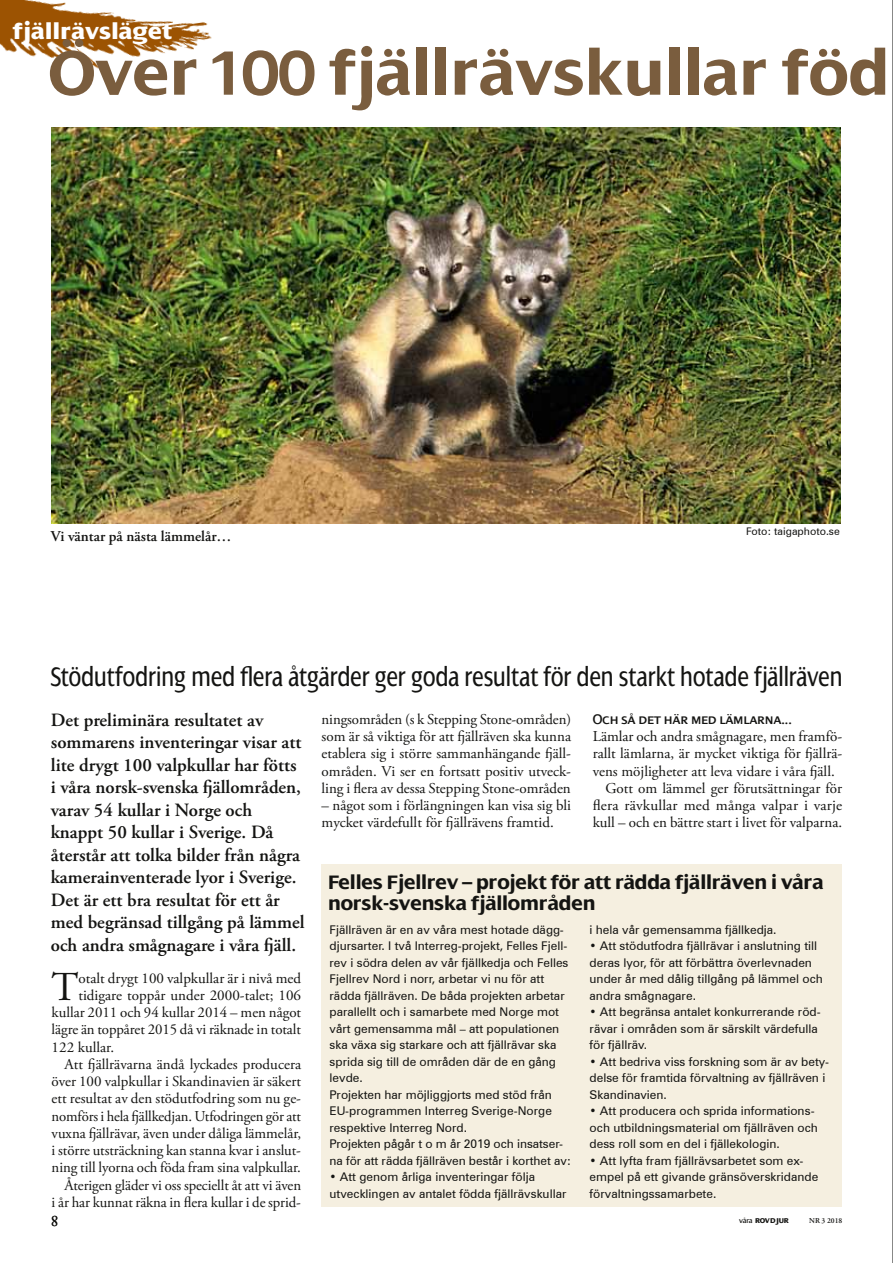
<style>
.page{position:relative;width:893px;height:1263px;background:#fff}
.page>*{position:absolute;margin:0;border:0;box-sizing:border-box;transform-origin:0 0}
.t1{font:700 67.5px "Dialog";color:#7a5d3e}
.t2{font:40.95px "Adobe Garamond Pro";color:#141412}
.t3{font:28.8px "Dialog Cond";letter-spacing:-.005em;color:#141412}
.t4{font:24px "Dialog X Bold";color:#fff}
.t5{font:700 21px/21px "Dialog";letter-spacing:-.01em;color:#141412}
.t6{font:600 18.75px/22.5px "Adobe Garamond Pro";color:#141412}
.t7{font:16.5px "Adobe Garamond Pro";color:#141412}
.t8{font:15px/17.2px "Adobe Garamond Pro";color:#141412;text-align:justify}
.t9{font:15px "Dialog Small Caps";color:#141412}
.t10{font:600 15px "Adobe Garamond Pro";color:#141412}
.t11{font:12px/16.5px "Zurich BT";color:#141412}
.t12{font:10.5px "Zurich BT";color:#141412}
.t13{font:7.5px "Dialog X Bold";letter-spacing:-.03em;color:#141412}
.t14{font:600 7.5px "Adobe Garamond Pro";color:#141412}
.s1{font-family:"Dialog"}
</style>
<div class="page">
<img style="left:51px;top:128px;width:789px;height:395px">
<img style="left:0;top:0;width:212px;height:69px">
<div style="left:321px;top:865px;width:520px;height:342px;background:#f5efe0"></div>
<hr style="left:892px;top:0;width:1px;height:1263px;background:#141412">
<h3 class="t4" style="left:13px;top:18px;width:161px">fjällrävsläget</h3>
<h1 class="t1" style="left:48px;top:36px;width:842px">Över 100 fjällrävskullar föd</h1>
<p class="t10" style="left:51px;top:528px;width:182px">Vi väntar på nästa lämmelår…</p>
<p class="t12" style="left:746px;top:525px;width:95px">Foto: taigaphoto.se</p>
<h3 class="t3" style="left:51px;top:661px;width:793px">Stödutfodring med flera åtgärder ger goda resultat för den starkt hotade fjällräven</h3>
<p class="t6" style="left:51px;top:709px;width:255px">Det preliminära resultatet av sommarens inventeringar visar att lite drygt 100 valpkullar har fötts i våra norsk-svenska fjällområden, varav 54 kullar i Norge och knappt 50 kullar i Sverige. Då återstår att tolka bilder från några kamerainventerade lyor i Sverige.<br>Det är ett bra resultat för ett år med begränsad tillgång på lämmel och andra smågnagare i våra fjäll.</p>
<h2 class="t2" style="left:51px;top:962px;width:29px">T</h2>
<p class="t8" style="left:78px;top:970px;width:224px">otalt drygt 100 valpkullar är i nivå med</p>
<p class="t8" style="left:78px;top:987px;width:224px">tidigare toppår under 2000-talet; 106</p>
<p class="t8" style="left:52px;top:1004px;width:251px">kullar 2011 och 94 kullar 2014 – men något</p>
<p class="t8" style="left:52px;top:1021px;width:251px">lägre än toppåret 2015 då vi räknade in totalt</p>
<p class="t8" style="left:52px;top:1039px;width:64px">122 kullar.</p>
<p class="t8" style="left:64px;top:1056px;width:238px">Att fjällrävarna ändå lyckades producera</p>
<p class="t8" style="left:52px;top:1073px;width:251px">över 100 valpkullar i Skandinavien är säkert</p>
<p class="t8" style="left:52px;top:1090px;width:251px">ett resultat av den stödutfodring som nu ge-</p>
<p class="t8" style="left:52px;top:1108px;width:251px">nomförs i hela fjällkedjan. Utfodringen gör att</p>
<p class="t8" style="left:52px;top:1125px;width:251px">vuxna fjällrävar, även under dåliga lämmelår,</p>
<p class="t8" style="left:52px;top:1142px;width:251px">i större utsträckning kan stanna kvar i anslut-</p>
<p class="t8" style="left:52px;top:1159px;width:251px">ning till lyorna och föda fram sina valpkullar.</p>
<p class="t8" style="left:64px;top:1177px;width:238px">Återigen gläder vi oss speciellt åt att vi även</p>
<p class="t8" style="left:52px;top:1194px;width:251px">i år har kunnat räkna in flera kullar i de sprid-</p>
<p class="t8" style="left:322px;top:711px;width:251px">ningsområden (s k Stepping Stone-områden) som är så viktiga för att fjällräven ska kunna etablera sig i större sammanhängande fjäll&shy;områden. Vi ser en fortsatt positiv utveck&shy;ling i flera av dessa Stepping Stone-områden</p>
<p class="t8" style="left:322px;top:797px;width:251px">– något som i förlängningen kan visa sig bli mycket värdefullt för fjällrävens framtid.</p>
<p class="t9" style="left:593px;top:711px;width:201px">Och så det här med lämlarna...</p>
<p class="t8" style="left:593px;top:728px;width:251px">Lämlar och andra smågnagare, men framfö-</p>
<p class="t8" style="left:593px;top:745px;width:251px">rallt lämlarna, är mycket viktiga för fjällrä-</p>
<p class="t8" style="left:593px;top:763px;width:244px">vens möjligheter att leva vidare i våra fjäll.</p>
<p class="t8" style="left:605px;top:780px;width:238px">Gott om lämmel ger förutsättningar för</p>
<p class="t8" style="left:593px;top:797px;width:251px">flera rävkullar med många valpar i varje</p>
<p class="t8" style="left:593px;top:814px;width:251px">kull – och en bättre start i livet för valparna.</p>
<h3 class="t5" style="left:328px;top:872px;width:497px">Felles Fjellrev – projekt för att rädda fjällräven i våra norsk-svenska fjällområden</h3>
<p class="t11" style="left:330px;top:921px;width:243px">Fjällräven är en av våra mest hotade dägg&shy;djursarter. I två Interreg-projekt, Felles Fjell&shy;rev i södra delen av vår fjällkedja och Felles Fjellrev Nord i norr, arbetar vi nu för att rädda fjällräven. De båda projekten arbetar parallellt och i samarbete med Norge mot vårt gemensamma mål – att populationen ska växa sig starkare och att fjällrävar ska sprida sig till de områden där de en gång levde.<br>Projekten har möjliggjorts med stöd från EU-programmen Interreg Sverige-Norge respektive Interreg Nord.<br>Projekten pågår t o m år 2019 och insatser&shy;na för att rädda fjällräven består i korthet av:</p>
<p class="t11" style="left:330px;top:1168px;width:238px">• Att genom årliga inventeringar följa utvecklingen av antalet födda fjällrävskullar</p>
<p class="t11" style="left:590px;top:921px;width:189px">i hela vår gemensamma fjällkedja.</p>
<p class="t11" style="left:590px;top:937px;width:235px">• Att stödutfodra fjällrävar i anslutning till deras lyor, för att förbättra överlevnaden under år med dålig tillgång på lämmel och andra smågnagare.</p>
<p class="t11" style="left:590px;top:1003px;width:233px">• Att begränsa antalet konkurrerande röd&shy;rävar i områden som är särskilt värdefulla för fjällräv.</p>
<p class="t11" style="left:590px;top:1053px;width:241px">• Att bedriva viss forskning som är av bety&shy;delse för framtida förvaltning av fjällräven i<br>Skandinavien.</p>
<p class="t11" style="left:590px;top:1102px;width:230px">• Att producera och sprida informations&shy;och utbildningsmaterial om fjällräven och dess roll som en del i fjällekologin.</p>
<p class="t11" style="left:590px;top:1152px;width:230px">• Att lyfta fram fjällrävsarbetet som ex&shy;empel på ett givande gränsöverskridande förvaltningssamarbete.</p>
<h3 class="t7" style="left:51px;top:1211px;width:9px">8</h3>
<p class="t13" style="left:739px;top:1216px;width:51px"><span class="s1">våra</span> rovdjur</p>
<p class="t14" style="left:809px;top:1216px;width:35px">Nr 3 2018</p>
</div>
